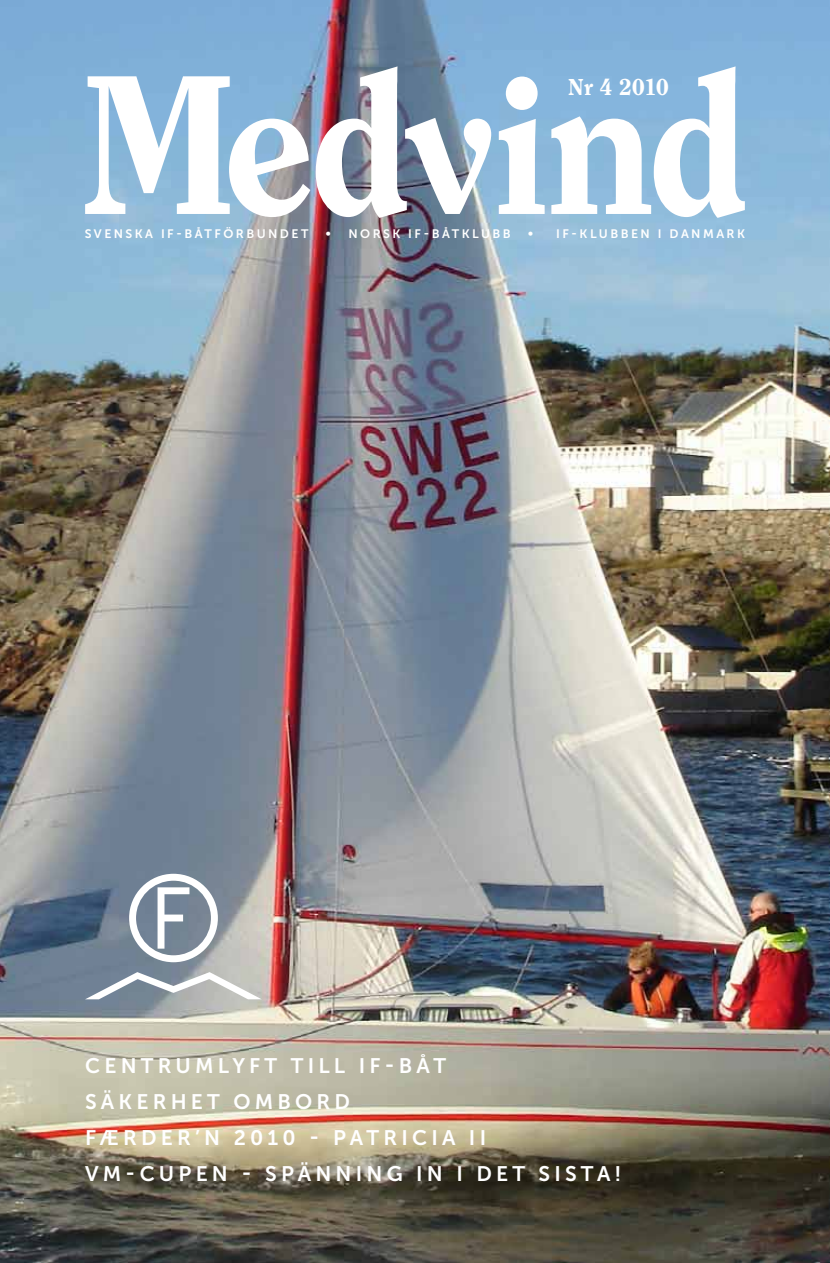
<style>
.page{position:relative;width:830px;height:1263px;background:#fff}
.page>*{position:absolute;margin:0;border:0;box-sizing:border-box;transform-origin:0 0}
.t1{font:800 24px "Clearface EF";letter-spacing:-.02em;color:#fff}
.t2{font:21px/36px "Museo Sans 700";letter-spacing:.2em;color:#fff}
.t3{font:12.3px "Museo Sans 700";letter-spacing:.2em;color:#fff}
</style>
<div class="page">
<img style="left:0;top:0;width:829px;height:1263px">
<svg style="left:85px;top:66px;width:659px;height:152px"></svg>
<svg style="left:85px;top:874px;width:177px;height:125px"></svg>
<p class="t1" style="left:567px;top:73px;width:102px">Nr 4 2010</p>
<p class="t3" style="left:85px;top:227px;width:225px">SVENSKA IF-BÅTFÖRBUNDET</p>
<p class="t3" style="left:325px;top:227px;width:186px">• NORSK IF-BÅTKLUBB</p>
<p class="t3" style="left:527px;top:227px;width:218px">• I F-KLUBBEN I DANMARK</p>
<p class="t2" style="left:85px;top:1048px;width:537px">CENTRUMLYFT TILL IF -BÅT<br>SÄKERHET OMBORD<br>FÆRDER’N 2010 - PATRICIA II<br>VM-CUPEN - SPÄNNING IN I DET SISTA!</p>
</div>
